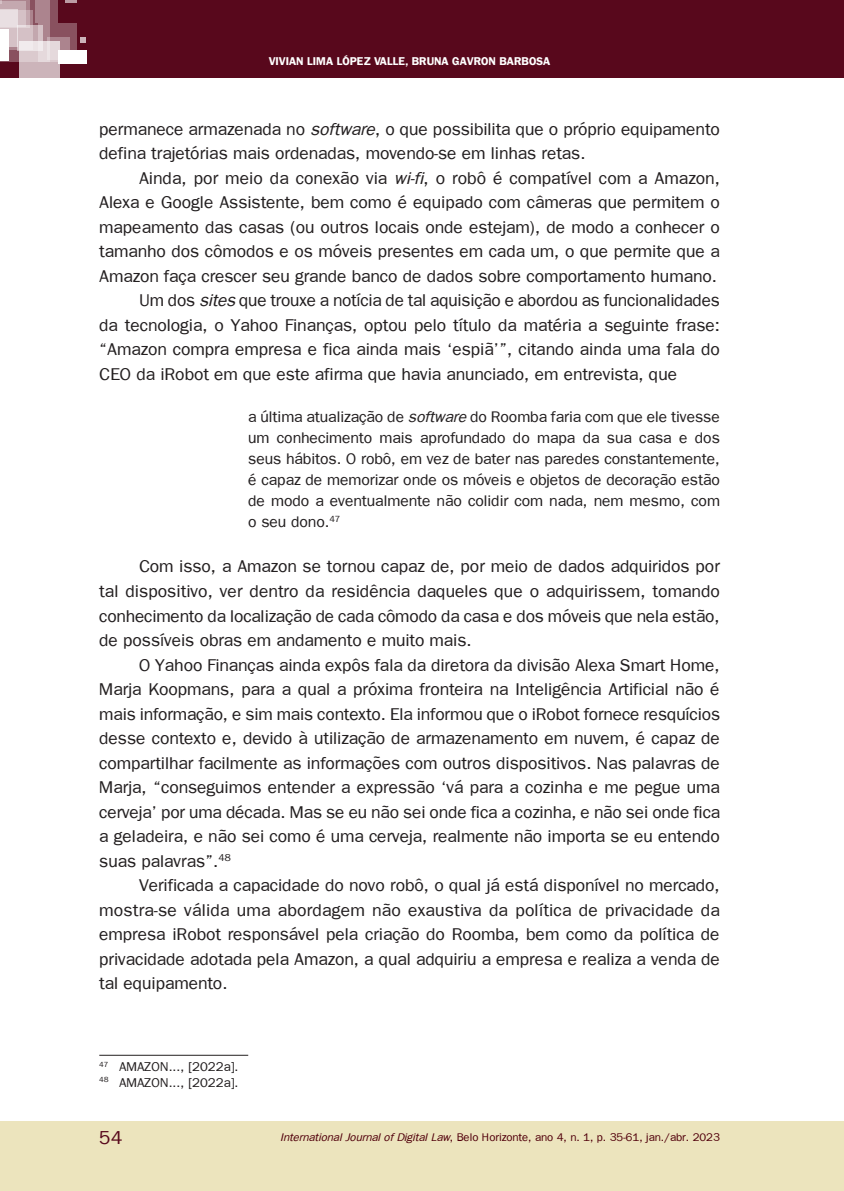
<style>
.page{position:relative;width:844px;height:1191px;background:#fff}
.page>*{position:absolute;margin:0;border:0;box-sizing:border-box;transform-origin:0 0}
.t1{font:19.25px "Frankfurt";color:#58081c}
.txt-principal{font:17.5px/24.5px "Frankfurt";color:#231f20;text-align:justify}
.citacao2{font:15.75px/21px "Frankfurt";color:#231f20;text-align:justify}
.nota-rodape{font:13.12px "Frankfurt";color:#231f20}
.t2{font:11.38px "Frankfurt";color:#51000b}
.t3{font:700 11.38px "Frankfurt";color:#fff}
.s1{font-style:italic}
</style>
<div class="page">
<div style="left:0;top:1121px;width:843px;height:70px;background:#ece4bd"></div>
<div style="left:0;top:0;width:843px;height:78px;background:#58081c"></div>
<svg style="left:0;top:0;width:38px;height:62px"></svg>
<svg style="left:36px;top:0;width:22px;height:23px"></svg>
<svg style="left:66px;top:0;width:11px;height:3px"></svg>
<div style="left:0;top:1px;width:26px;height:25px;background:#c4a8af"></div>
<svg style="left:9px;top:10px;width:24px;height:40px"></svg>
<svg style="left:38px;top:23px;width:39px;height:27px"></svg>
<svg style="left:19px;top:41px;width:41px;height:37px"></svg>
<div style="left:58px;top:50px;width:28px;height:13px;background:#fff"></div>
<svg style="left:80px;top:37px;width:6px;height:6px"></svg>
<svg style="left:17px;top:25px;width:25px;height:25px"></svg>
<div style="left:0;top:30px;width:9px;height:31px;background:#fff"></div>
<svg style="left:0;top:9px;width:17px;height:38px"></svg>
<svg style="left:47px;top:37px;width:23px;height:22px"></svg>
<hr style="left:99px;top:1055px;width:149px;height:1px;background:#231f20">
<p class="t3" style="left:268px;top:55px;width:14px">VIVIAN</p>
<p class="t3" style="left:307px;top:55px;width:14px">LIMA</p>
<p class="t3" style="left:337px;top:55px;width:21px">LÓPEZ</p>
<p class="t3" style="left:374px;top:55px;width:13px">VALLE</p>
<p class="t3" style="left:405px;top:55px;width:23px">, BRUNA</p>
<p class="t3" style="left:452px;top:55px;width:16px">GAVRON</p>
<p class="t3" style="left:499px;top:55px;width:16px">BARBOSA</p>
<p class="txt-principal" style="left:99px;top:116px;width:622px">permanece armazenada no <span class="s1">software</span>, o que possibilita que o próprio equipamento defina trajetórias mais ordenadas, movendo-se em linhas retas.</p>
<p class="txt-principal" style="left:99px;top:165px;width:622px;text-indent:40px">Ainda, por meio da conexão via <span class="s1">wi-fi</span>, o robô é compatível com a Amazon, Alexa e Google Assistente, bem como é equipado com câmeras que permitem o mapeamento das casas (ou outros locais onde estejam), de modo a conhecer o tamanho dos cômodos e os móveis presentes em cada um, o que permite que a Amazon faça crescer seu grande banco de dados sobre comportamento humano.</p>
<p class="txt-principal" style="left:99px;top:288px;width:622px;text-indent:40px">Um dos <span class="s1">sites</span> que trouxe a notícia de tal aquisição e abordou as funcionalidades da tecnologia, o Yahoo Finanças, optou pelo título da matéria a seguinte frase: “Amazon compra empresa e fica ainda mais ‘espiã’”, citando ainda uma fala do CEO da iRobot em que este afirma que havia anunciado, em entrevista, que</p>
<p class="citacao2" style="left:248px;top:406px;width:473px">a última atualização de <span class="s1">software</span> do Roomba faria com que ele tivesse um conhecimento mais aprofundado do mapa da sua casa e dos seus hábitos. O robô, em vez de bater nas paredes constantemente, é capaz de memorizar onde os móveis e objetos de decoração estão de modo a eventualmente não colidir com nada, nem mesmo, com o seu dono.<sup>47</sup></p>
<p class="txt-principal" style="left:99px;top:554px;width:622px;text-indent:40px">Com isso, a Amazon se tornou capaz de, por meio de dados adquiridos por tal dispositivo, ver dentro da residência daqueles que o adquirissem, tomando conhecimento da localização de cada cômodo da casa e dos móveis que nela estão, de possíveis obras em andamento e muito mais.</p>
<p class="txt-principal" style="left:99px;top:652px;width:622px;text-indent:40px">O Yahoo Finanças ainda expôs fala da diretora da divisão Alexa Smart Home, Marja Koopmans, para a qual a próxima fronteira na Inteligência Artificial não é mais informação, e sim mais contexto. Ela informou que o iRobot fornece resquícios desse contexto e, devido à utilização de armazenamento em nuvem, é capaz de compartilhar facilmente as informações com outros dispositivos. Nas palavras de Marja, “conseguimos entender a expressão ‘vá para a cozinha e me pegue uma cerveja’ por uma década. Mas se eu não sei onde fica a cozinha, e não sei onde fica a geladeira, e não sei como é uma cerveja, realmente não importa se eu entendo suas palavras”.<sup>48</sup></p>
<p class="txt-principal" style="left:99px;top:872px;width:622px;text-indent:40px">Verificada a capacidade do novo robô, o qual já está disponível no mercado, mostra-se válida uma abordagem não exaustiva da política de privacidade da empresa iRobot responsável pela criação do Roomba, bem como da política de privacidade adotada pela Amazon, a qual adquiriu a empresa e realiza a venda de tal equipamento.</p>
<p class="nota-rodape" style="left:99px;top:1059px;width:141px"><sup>47</sup> AMAZON..., [2022a].</p>
<p class="nota-rodape" style="left:99px;top:1075px;width:141px"><sup>48</sup> AMAZON..., [2022a].</p>
<p class="t1" style="left:99px;top:1127px;width:24px">54</p>
<p class="t2" style="left:280px;top:1131px;width:441px"><span class="s1">International Journal of Digital Law</span>, Belo Horizonte, ano 4, n. 1, p. 35-61, jan./abr. 2023</p>
</div>
